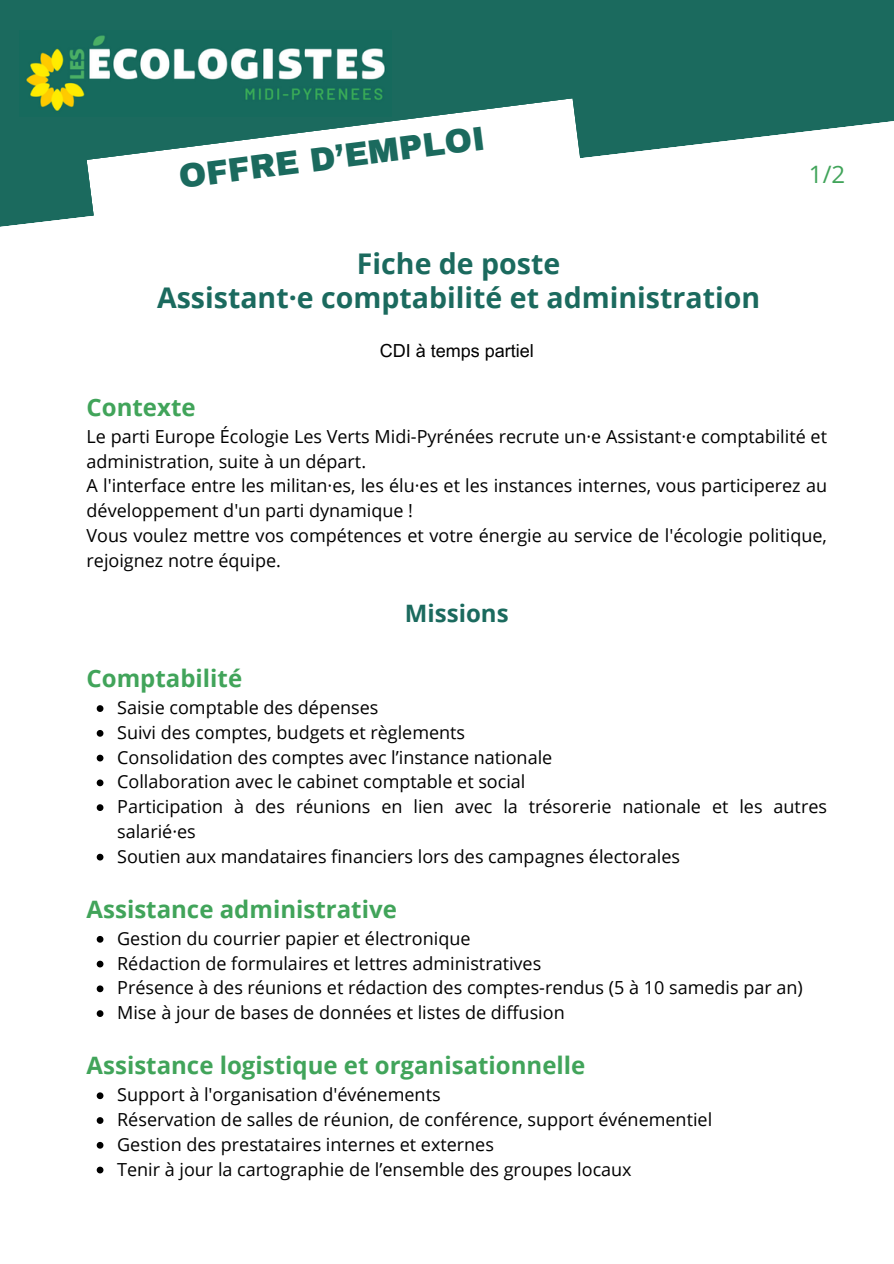
<style>
.page{position:relative;width:894px;height:1264px;background:#fff}
.page>*{position:absolute;margin:0;border:0;box-sizing:border-box;transform-origin:0 0}
.t1{font:900 33px "Archivo";color:#1b6a5e}
.t2{font:700 28.5px/33.8px "Open Sans";color:#1b6a5e;text-align:center}
.t3{font:700 24px "Open Sans";color:#41a45a}
.t4{font:700 24px "Open Sans";color:#1b6a5e}
.t5{font:24px "Open Sans";color:#41a45a}
.t6{font:18px/24.8px "Open Sans";color:#000}
.t7{font:18px "Arial MT Pro";color:#000}
</style>
<div class="page">
<svg style="left:0;top:0;width:893px;height:227px;fill:#1b6a5e"></svg>
<svg style="left:87px;top:98px;width:493px;height:125px"></svg>
<svg style="left:97px;top:705px;width:6px;height:7px"></svg>
<svg style="left:97px;top:730px;width:6px;height:6px"></svg>
<svg style="left:97px;top:754px;width:6px;height:7px"></svg>
<svg style="left:97px;top:779px;width:6px;height:7px"></svg>
<svg style="left:97px;top:804px;width:6px;height:7px"></svg>
<svg style="left:97px;top:853px;width:6px;height:7px"></svg>
<svg style="left:97px;top:936px;width:6px;height:6px"></svg>
<svg style="left:97px;top:960px;width:6px;height:7px"></svg>
<svg style="left:97px;top:985px;width:6px;height:7px"></svg>
<svg style="left:97px;top:1010px;width:6px;height:6px"></svg>
<svg style="left:97px;top:1092px;width:6px;height:7px"></svg>
<svg style="left:97px;top:1117px;width:6px;height:6px"></svg>
<svg style="left:97px;top:1141px;width:6px;height:7px"></svg>
<svg style="left:97px;top:1166px;width:6px;height:7px"></svg>
<img style="left:19px;top:31px;width:372px;height:85px">
<p class="t1" style="left:177px;top:159px;width:309px;rotate:-7deg">OFFRE D’EMPLOI</p>
<p class="t2" style="left:157px;top:246px;width:604px">Fiche de poste<br>Assistant·e comptabilité et administration</p>
<p class="t7" style="left:379px;top:344px;width:156px">CDI à temps partiel</p>
<p class="t5" style="left:808px;top:157px;width:38px">1/2</p>
<h1 class="t3" style="left:86px;top:390px;width:110px">Contexte</h1>
<h4 class="t6" style="left:86px;top:423px;width:741px">Le parti Europe Écologie Les Verts Midi-Pyrénées recrute un·e Assistant·e comptabilité et administration, suite à un départ.</h4>
<h2 class="t6" style="left:86px;top:473px;width:741px">A l'interface entre les militan·es, les élu·es et les instances internes, vous participerez au développement d'un parti dynamique !</h2>
<p class="t6" style="left:86px;top:522px;width:741px">Vous voulez mettre vos compétences et votre énergie au service de l'écologie politique, rejoignez notre équipe.</p>
<p class="t4" style="left:405px;top:596px;width:105px">Missions</p>
<p class="t3" style="left:86px;top:661px;width:157px">Comptabilité</p>
<p class="t6" style="left:117px;top:694px;width:263px">Saisie comptable des dépenses</p>
<p class="t6" style="left:117px;top:719px;width:349px">Suivi des comptes, budgets et règlements</p>
<h3 class="t6" style="left:117px;top:744px;width:436px">Consolidation des comptes avec l’instance nationale</h3>
<h3 class="t6" style="left:117px;top:769px;width:409px">Collaboration avec le cabinet comptable et social</h3>
<p class="t6" style="left:117px;top:793px;width:711px">Participation à des réunions en lien avec la trésorerie nationale et les autres salarié·es</p>
<p class="t6" style="left:117px;top:843px;width:564px">Soutien aux mandataires financiers lors des campagnes électorales</p>
<p class="t3" style="left:86px;top:892px;width:312px">Assistance administrative</p>
<p class="t6" style="left:117px;top:925px;width:355px">Gestion du courrier papier et électronique</p>
<p class="t6" style="left:117px;top:950px;width:425px">Rédaction de formulaires et lettres administratives</p>
<p class="t6" style="left:117px;top:975px;width:687px">Présence à des réunions et rédaction des comptes-rendus (5 à 10 samedis par an)</p>
<h3 class="t6" style="left:117px;top:999px;width:449px">Mise à jour de bases de données et listes de diffusion</h3>
<p class="t3" style="left:86px;top:1048px;width:500px">Assistance logistique et organisationnelle</p>
<p class="t6" style="left:117px;top:1081px;width:325px">Support à l'organisation d'événements</p>
<p class="t6" style="left:117px;top:1106px;width:596px">Réservation de salles de réunion, de conférence, support événementiel</p>
<p class="t6" style="left:117px;top:1131px;width:378px">Gestion des prestataires internes et externes</p>
<h3 class="t6" style="left:117px;top:1156px;width:516px">Tenir à jour la cartographie de l’ensemble des groupes locaux</h3>
</div>
